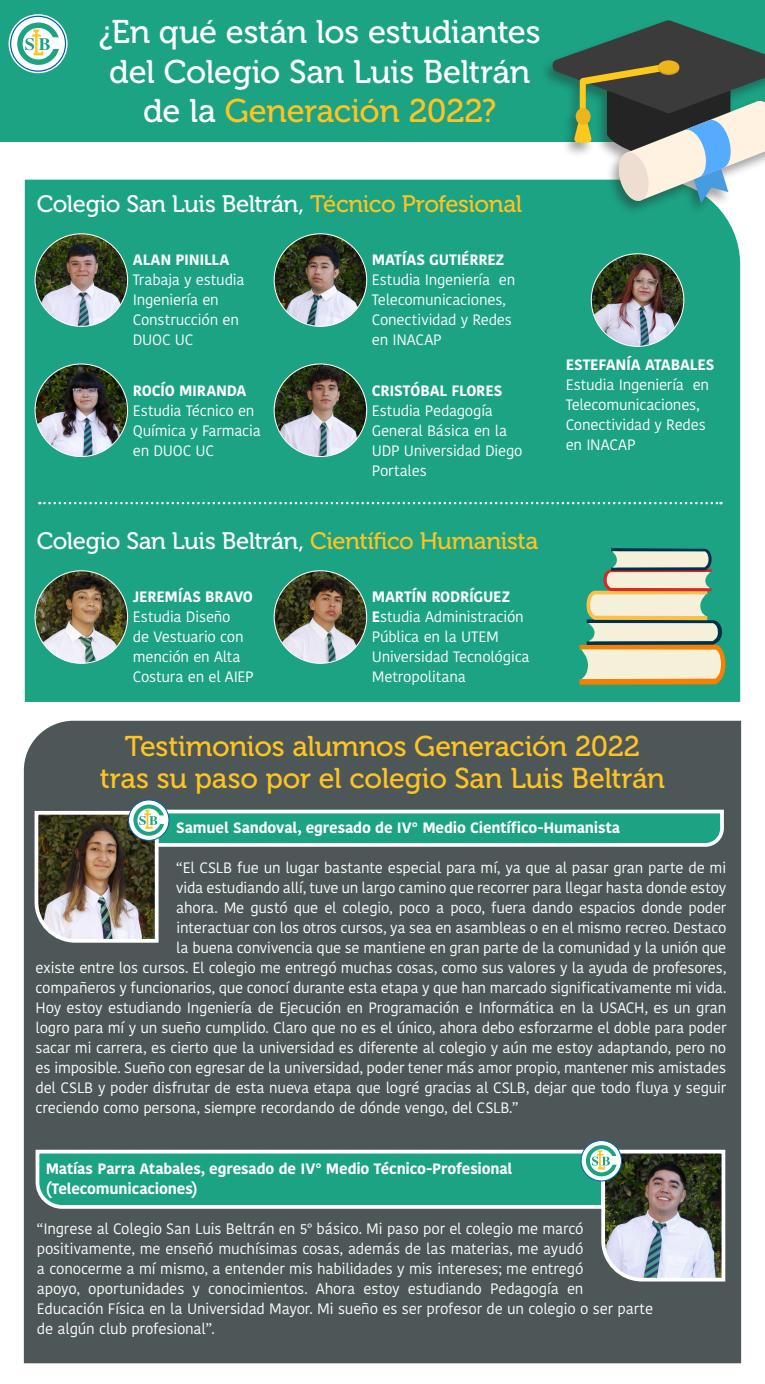
<style>
.page{position:relative;width:765px;height:1384px;background:#fff}
.page>*{position:absolute;margin:0;border:0;box-sizing:border-box;transform-origin:0 0}
.t1{font:32.75px "Museo 500";letter-spacing:-.01em;color:#fff}
.t2{font:32.75px "Museo 500";letter-spacing:-.01em;color:#fec422}
.t3{font:28.5px "Museo 500";letter-spacing:-.01em;color:#fec422}
.t4{font:23.75px "Museo 500";letter-spacing:-.02em;color:#fff}
.t5{font:15px/20px "Kohinoor Telugu";letter-spacing:-.015em;color:#fff}
.t6{font:700 15px/20px "Kohinoor Telugu";letter-spacing:-.01em;color:#fff}
.s1{color:#fff}
.s2{color:#fec422}
.s3{font-weight:700}
</style>
<div class="page">
<div style="left:0;top:0;width:765px;height:142px;background:#1ba384"></div>
<div style="left:24px;top:721px;width:717px;height:642px;background:#4e5758"></div>
<svg style="left:129px;top:800px;width:40px;height:40px"></svg>
<div style="left:128px;top:799px;width:41px;height:42px;border:1px solid #0161aa;border-radius:50%"></div>
<svg style="left:33px;top:804px;width:693px;height:140px;background:#55716a"></svg>
<svg style="left:581px;top:1140px;width:40px;height:41px"></svg>
<div style="left:581px;top:1140px;width:41px;height:41px;border:1px solid #0161aa;border-radius:50%"></div>
<svg style="left:34px;top:1145px;width:693px;height:138px;background:#517f75"></svg>
<div style="left:25px;top:180px;width:715px;height:522px;background:#1ba384"></div>
<img style="left:35px;top:234px;width:93px;height:92px;border-radius:46px">
<img style="left:35px;top:571px;width:93px;height:92px;border-radius:46px">
<img style="left:35px;top:364px;width:93px;height:92px;border-radius:46px">
<img style="left:274px;top:234px;width:93px;height:92px;border-radius:46px">
<img style="left:274px;top:571px;width:93px;height:92px;border-radius:46px">
<img style="left:274px;top:364px;width:93px;height:92px;border-radius:46px">
<img style="left:591px;top:254px;width:93px;height:92px;border-radius:46px">
<svg style="left:9px;top:14px;width:59px;height:59px"></svg>
<svg style="left:11px;top:16px;width:55px;height:55px"></svg>
<div style="left:10px;top:16px;width:56px;height:56px;border:1px solid #0161aa;border-radius:50%"></div>
<svg style="left:17px;top:23px;width:42px;height:42px"></svg>
<svg style="left:39px;top:502px;width:683px;height:2px"></svg>
<svg style="left:580px;top:548px;width:146px;height:137px;background:#b8c1a0"></svg>
<div style="left:540px;top:19px;width:225px;height:198px;background:#231f20;opacity:.41"></div>
<svg style="left:551px;top:20px;width:214px;height:183px"></svg>
<p class="t1" style="left:99px;top:14px;width:443px">¿En qué están los estudiantes</p>
<p class="t1" style="left:109px;top:53px;width:422px">del Colegio San Luis Beltrán</p>
<p class="t2" style="left:143px;top:93px;width:355px"><span class="s1">de la</span> Generación 2022?</p>
<p class="t4" style="left:37px;top:191px;width:487px">Colegio San Luis Beltrán, <span class="s2">Técnico Profesional</span></p>
<p class="t6" style="left:133px;top:250px;width:98px">ALAN PINILLA</p>
<p class="t5" style="left:133px;top:270px;width:113px">Trabaja y estudia<br>Ingeniería en<br>Construcción en<br>DUOC UC</p>
<p class="t5" style="left:133px;top:380px;width:130px"><span class="s3">ROCÍO MIRANDA<br></span>Estudia Técnico en<br>Química y Farmacia en DUOC UC</p>
<p class="t6" style="left:372px;top:250px;width:134px">MATÍAS GUTIÉRREZ</p>
<p class="t5" style="left:372px;top:270px;width:145px">Estudia Ingeniería en<br>Telecomunicaciones,<br>Conectividad y Redes en INACAP</p>
<p class="t5" style="left:372px;top:380px;width:152px"><span class="s3">CRISTÓBAL FLORES<br></span>Estudia Pedagogía<br>General Básica en la<br>UDP Universidad Diego<br>Portales</p>
<p class="t4" style="left:37px;top:527px;width:503px">Colegio San Luis Beltrán, <span class="s2">Científico Humanista</span></p>
<p class="t5" style="left:133px;top:587px;width:122px"><span class="s3">JEREMÍAS BRAVO<br></span>Estudia Diseño<br>de Vestuario con mención en Alta<br>Costura en el AIEP</p>
<p class="t6" style="left:372px;top:587px;width:140px">MARTÍN RODRÍGUEZ</p>
<p class="t5" style="left:372px;top:607px;width:159px"><span class="s3">E</span>studia Administración<br>Pública en la UTEM<br>Universidad Tecnológica<br>Metropolitana</p>
<p class="t6" style="left:566px;top:355px;width:150px">ESTEFANÍA ATABALES</p>
<p class="t5" style="left:566px;top:375px;width:145px">Estudia Ingeniería en<br>Telecomunicaciones,<br>Conectividad y Redes en INACAP</p>
<p class="t3" style="left:125px;top:730px;width:517px">Testimonios alumnos Generación 2022</p>
<p class="t3" style="left:100px;top:762px;width:567px">tras su paso por el colegio San Luis Beltrán</p>
<p class="t6" style="left:176px;top:818px;width:445px">Samuel Sandoval, egresado de IV° Medio Científico-Humanista</p>
<p class="t5" style="left:176px;top:858px;width:552px">“El CSLB fue un lugar bastante especial para mí, ya que al pasar gran parte de mi</p>
<p class="t5" style="left:176px;top:878px;width:552px">vida estudiando allí, tuve un largo camino que recorrer para llegar hasta donde estoy</p>
<p class="t5" style="left:176px;top:898px;width:552px">ahora. Me gustó que el colegio, poco a poco, fuera dando espacios donde poder</p>
<p class="t5" style="left:176px;top:918px;width:552px">interactuar con los otros cursos, ya sea en asambleas o en el mismo recreo. Destaco</p>
<p class="t5" style="left:176px;top:938px;width:552px">la buena convivencia que se mantiene en gran parte de la comunidad y la unión que</p>
<p class="t5" style="left:36px;top:958px;width:692px">existe entre los cursos. El colegio me entregó muchas cosas, como sus valores y la ayuda de profesores,</p>
<p class="t5" style="left:36px;top:978px;width:692px">compañeros y funcionarios, que conocí durante esta etapa y que han marcado significativamente mi vida.</p>
<p class="t5" style="left:36px;top:998px;width:692px">Hoy estoy estudiando Ingeniería de Ejecución en Programación e Informática en la USACH, es un gran</p>
<p class="t5" style="left:36px;top:1018px;width:692px">logro para mí y un sueño cumplido. Claro que no es el único, ahora debo esforzarme el doble para poder</p>
<p class="t5" style="left:36px;top:1038px;width:692px">sacar mi carrera, es cierto que la universidad es diferente al colegio y aún me estoy adaptando, pero no</p>
<p class="t5" style="left:36px;top:1058px;width:692px">es imposible. Sueño con egresar de la universidad, poder tener más amor propio, mantener mis amistades</p>
<p class="t5" style="left:36px;top:1078px;width:692px">del CSLB y poder disfrutar de esta nueva etapa que logré gracias al CSLB, dejar que todo fluya y seguir</p>
<p class="t5" style="left:36px;top:1098px;width:484px">creciendo como persona, siempre recordando de dónde vengo, del CSLB.”</p>
<p class="t6" style="left:46px;top:1158px;width:468px">Matías Parra Atabales, egresado de IV° Medio Técnico-Profesional (Telecomunicaciones)</p>
<p class="t5" style="left:37px;top:1218px;width:618px">“Ingrese al Colegio San Luis Beltrán en 5° básico. Mi paso por el colegio me marcó positivamente, me enseñó muchísimas cosas, además de las materias, me ayudó<br>a conocerme a mí mismo, a entender mis habilidades y mis intereses; me entregó<br>apoyo, oportunidades y conocimientos. Ahora estoy estudiando Pedagogía en Educación Física en la Universidad Mayor. Mi sueño es ser profesor de un colegio o ser parte de algún club profesional”.</p>
</div>
